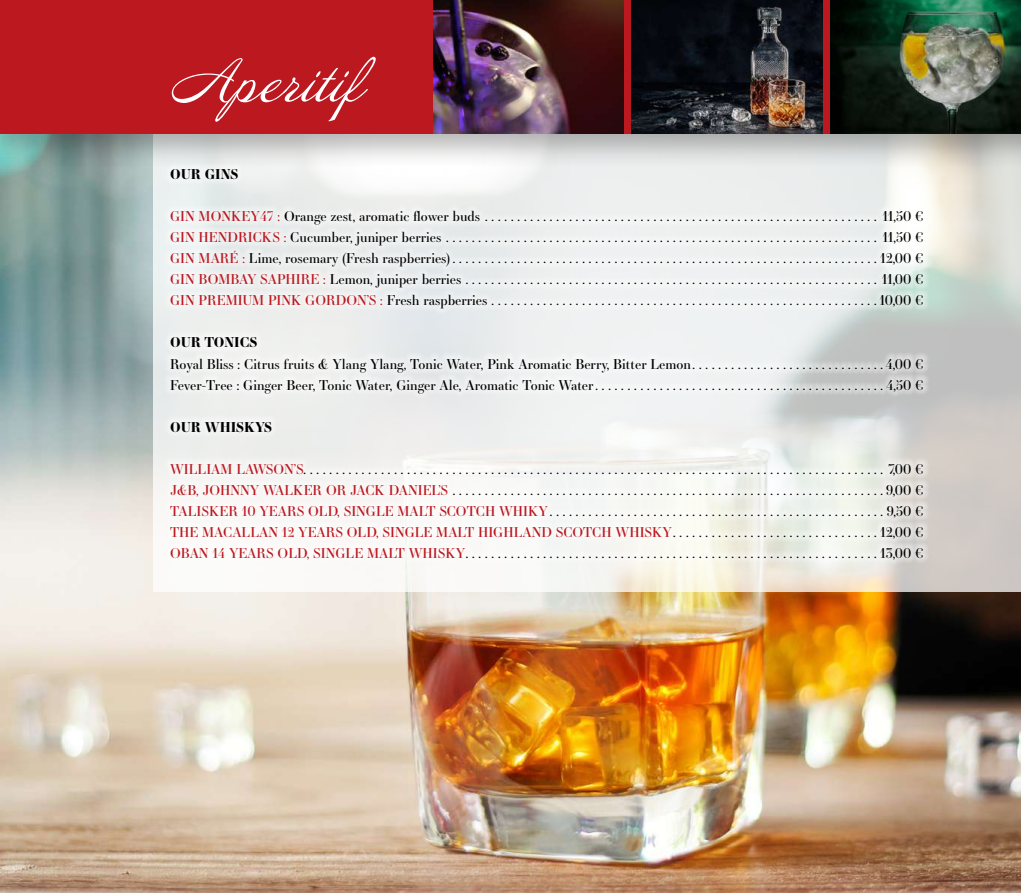
<style>
.page{position:relative;width:1021px;height:893px;background:#fff}
.page>*{position:absolute;margin:0;border:0;box-sizing:border-box;transform-origin:0 0}
.t1{font:54px "Annabelle JF";color:#fff}
.t2{font:13.5px/21px "Essonnes Display";color:#000;text-align:justify}
.t3{font:700 13.5px "Essonnes Display";color:#000}
.s1{color:#bb1820}
</style>
<div class="page">
<img style="left:0;top:170px;width:1020px;height:723px">
<svg style="left:153px;top:170px;width:867px;height:422px"></svg>
<div style="left:0;top:0;width:1020px;height:170px;background:#000;opacity:.3"></div>
<div style="left:0;top:0;width:1020px;height:133px;background:#bb1820"></div>
<svg style="left:164px;top:163px;width:765px;height:402px;fill:#f0f1f1"></svg>
<img style="left:433px;top:0;width:190px;height:133px">
<img style="left:632px;top:0;width:190px;height:133px">
<img style="left:830px;top:0;width:190px;height:133px">
<h1 class="t1" style="left:170px;top:48px;width:223px">Aperitif</h1>
<p class="t3" style="left:170px;top:165px;width:70px">OUR GINS</p>
<p class="t2" style="left:170px;top:206px;width:755px"><span class="s1">GIN MONKEY47 :</span> Orange zest, aromatic flower buds . . . . . . . . . . . . . . . . . . . . . . . . . . . . . . . . . . . . . . . . . . . . . . . . . . . . . . . . . . . . . 11,50 € <span class="s1">GIN HENDRICKS :</span> Cucumber, juniper berries . . . . . . . . . . . . . . . . . . . . . . . . . . . . . . . . . . . . . . . . . . . . . . . . . . . . . . . . . . . . . . . . . . . 11,50 € <span class="s1">GIN MARÉ :</span> Lime, rosemary (Fresh raspberries) . . . . . . . . . . . . . . . . . . . . . . . . . . . . . . . . . . . . . . . . . . . . . . . . . . . . . . . . . . . . . . . . . 12,00 € <span class="s1">GIN BOMBAY SAPHIRE :</span> Lemon, juniper berries . . . . . . . . . . . . . . . . . . . . . . . . . . . . . . . . . . . . . . . . . . . . . . . . . . . . . . . . . . . . . . . . 11,00 € <span class="s1">GIN PREMIUM PINK GORDON’S :</span> Fresh raspberries . . . . . . . . . . . . . . . . . . . . . . . . . . . . . . . . . . . . . . . . . . . . . . . . . . . . . . . . . . . 10,00 €</p>
<p class="t3" style="left:170px;top:333px;width:89px">OUR TONICS</p>
<p class="t2" style="left:170px;top:353px;width:755px">Royal Bliss : Citrus fruits &amp; Ylang Ylang, Tonic Water, Pink Aromatic Berry, Bitter Lemon . . . . . . . . . . . . . . . . . . . . . . . . . . . . . 4,00 €<br>Fever-Tree : Ginger Beer, Tonic Water, Ginger Ale, Aromatic Tonic Water . . . . . . . . . . . . . . . . . . . . . . . . . . . . . . . . . . . . . . . . . . . . 4,50 €</p>
<p class="t3" style="left:170px;top:417px;width:103px">OUR WHISKYS</p>
<p class="t2" style="left:170px;top:458px;width:755px"><span class="s1">WILLIAM LAWSON’S</span> . . . . . . . . . . . . . . . . . . . . . . . . . . . . . . . . . . . . . . . . . . . . . . . . . . . . . . . . . . . . . . . . . . . . . . . . . . . . . . . . . . . . . . . . . . 7,00 € <span class="s1">J&amp;B, JOHNNY WALKER OR JACK DANIEL’S</span> . . . . . . . . . . . . . . . . . . . . . . . . . . . . . . . . . . . . . . . . . . . . . . . . . . . . . . . . . . . . . . . . . . 9,00 € <span class="s1">TALISKER 10 YEARS OLD, SINGLE MALT SCOTCH WHIKY</span> . . . . . . . . . . . . . . . . . . . . . . . . . . . . . . . . . . . . . . . . . . . . . . . . . . . 9,50 € <span class="s1">THE MACALLAN 12 YEARS OLD, SINGLE MALT HIGHLAND SCOTCH WHISKY</span> . . . . . . . . . . . . . . . . . . . . . . . . . . . . . . . 12,00 € <span class="s1">OBAN 14 YEARS OLD, SINGLE MALT WHISKY</span> . . . . . . . . . . . . . . . . . . . . . . . . . . . . . . . . . . . . . . . . . . . . . . . . . . . . . . . . . . . . . . . 13,00 €</p>
</div>
